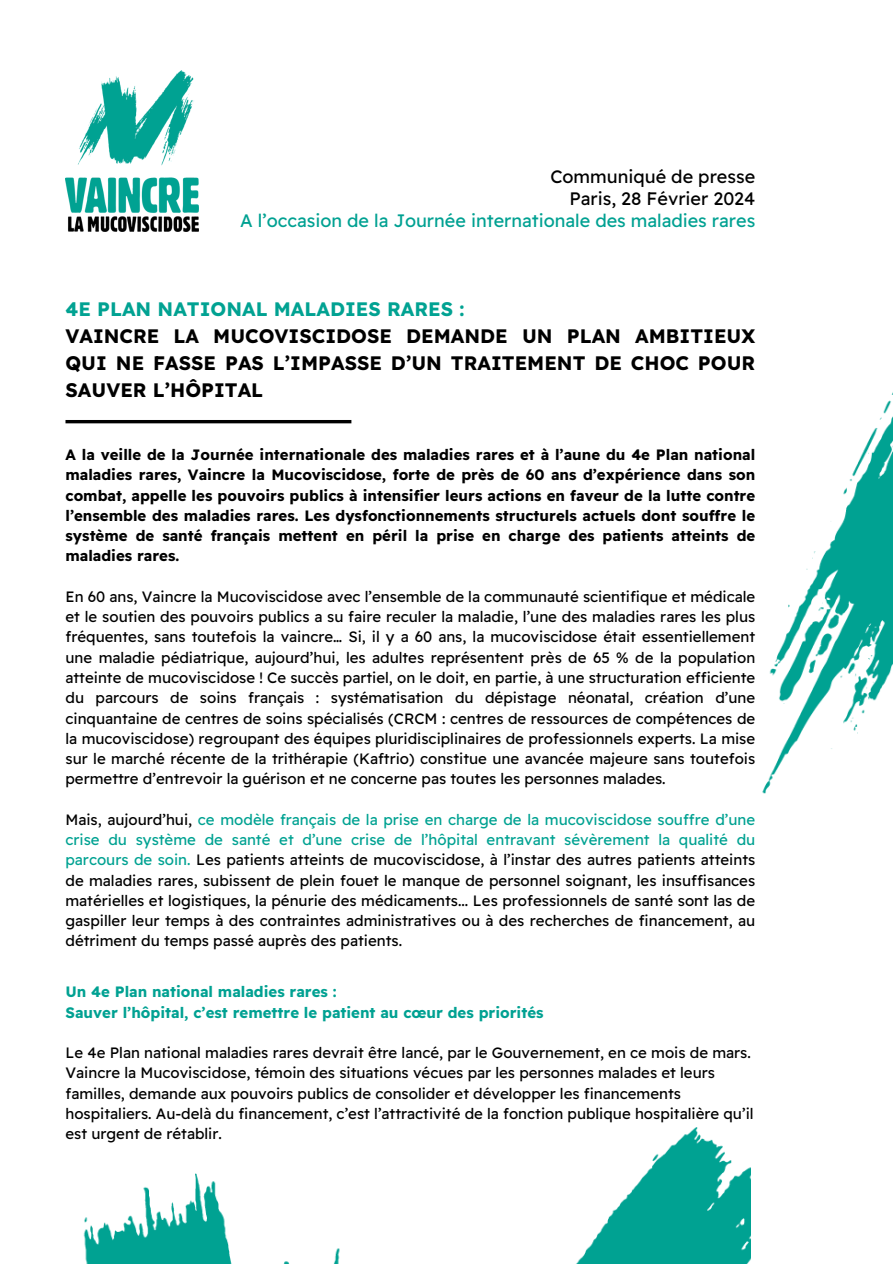
<style>
.page{position:relative;width:893px;height:1264px;background:#fff}
.page>*{position:absolute;margin:0;border:0;box-sizing:border-box;transform-origin:0 0}
.t1{font:700 19.5px/27px "Readex Pro";color:#000}
.t2{font:18px "Readex Pro";color:#00a192}
.t3{font:18px "Readex Pro";color:#000}
.t4{font:15px/20.2px "Readex Pro";color:#000;text-align:justify}
.t5{font:700 15px/20.2px "Readex Pro";color:#000;text-align:justify}
.t6{font:700 15px/20.2px "Readex Pro";color:#00a192}
.s1{color:#01a292}
</style>
<div class="page">
<hr style="left:65px;top:420px;width:286px;height:3px;background:#000">
<img style="left:83px;top:1127px;width:667px;height:136px">
<img style="left:762px;top:394px;width:130px;height:400px">
<img style="left:65px;top:71px;width:133px;height:161px">
<h1 class="t3" style="left:550px;top:165px;width:206px">Communiqué de presse</h1>
<h3 class="t3" style="left:569px;top:187px;width:187px">Paris, 28 Février 2024</h3>
<h3 class="t2" style="left:240px;top:209px;width:516px">A l’occasion de la Journée internationale des maladies rares</h3>
<p class="t1" style="left:65px;top:295px;width:691px"><span class="s1">4E PLAN NATIONAL MALADIES RARES :<br></span>VAINCRE LA MUCOVISCIDOSE DEMANDE UN PLAN AMBITIEUX QUI NE FASSE PAS L’IMPASSE D’UN TRAITEMENT DE CHOC POUR SAUVER L’HÔPITAL</p>
<p class="t5" style="left:65px;top:444px;width:691px">A la veille de la Journée internationale des maladies rares et à l’aune du 4e Plan national maladies rares, Vaincre la Mucoviscidose, forte de près de 60 ans d’expérience dans son combat, appelle les pouvoirs publics à intensifier leurs actions en faveur de la lutte contre l’ensemble des maladies rares. Les dysfonctionnements structurels actuels dont souffre le système de santé français mettent en péril la prise en charge des patients atteints de maladies rares.</p>
<h2 class="t4" style="left:65px;top:586px;width:691px">En 60 ans, Vaincre la Mucoviscidose avec l’ensemble de la communauté scientifique et médicale et le soutien des pouvoirs publics a su faire reculer la maladie, l’une des maladies rares les plus fréquentes, sans toutefois la vaincre… Si, il y a 60 ans, la mucoviscidose était essentiellement une maladie pédiatrique, aujourd’hui, les adultes représentent près de 65 % de la population atteinte de mucoviscidose ! Ce succès partiel, on le doit, en partie, à une structuration efficiente du parcours de soins français : systématisation du dépistage néonatal, création d’une cinquantaine de centres de soins spécialisés (CRCM : centres de ressources de compétences de la mucoviscidose) regroupant des équipes pluridisciplinaires de professionnels experts. La mise sur le marché récente de la trithérapie (Kaftrio) constitue une avancée majeure sans toutefois permettre d’entrevoir la guérison et ne concerne pas toutes les personnes malades.</h2>
<h2 class="t4" style="left:65px;top:809px;width:691px">Mais, aujourd’hui, <span class="s1">ce modèle français de la prise en charge de la mucoviscidose souffre d’une crise du système de santé et d’une crise de l’hôpital entravant sévèrement la qualité du parcours de soin.</span> Les patients atteints de mucoviscidose, à l’instar des autres patients atteints de maladies rares, subissent de plein fouet le manque de personnel soignant, les insuffisances matérielles et logistiques, la pénurie des médicaments... Les professionnels de santé sont las de gaspiller leur temps à des contraintes administratives ou à des recherches de financement, au détriment du temps passé auprès des patients.</h2>
<p class="t6" style="left:65px;top:981px;width:479px">Un 4e Plan national maladies rares :<br>Sauver l’hôpital, c’est remettre le patient au cœur des priorités</p>
<p class="t4" style="left:65px;top:1042px;width:689px;text-align:left">Le 4e Plan national maladies rares devrait être lancé, par le Gouvernement, en ce mois de mars.<br>Vaincre la Mucoviscidose, témoin des situations vécues par les personnes malades et leurs familles, demande aux pouvoirs publics de consolider et développer les financements hospitaliers. Au-delà du financement, c’est l’attractivité de la fonction publique hospitalière qu’il est urgent de rétablir.</p>
</div>
